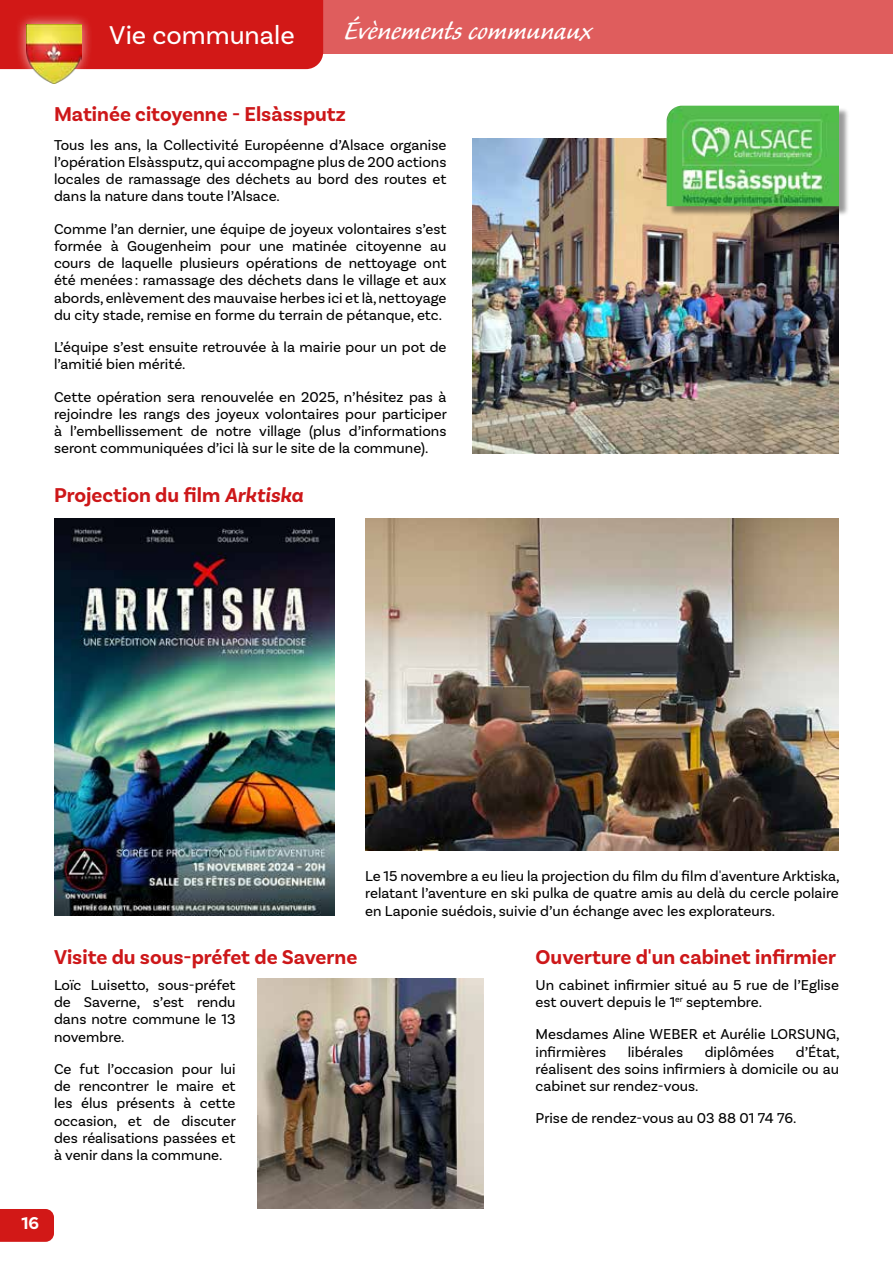
<style>
.page{position:relative;width:893px;height:1263px;background:#fff}
.page>*{position:absolute;margin:0;border:0;box-sizing:border-box;transform-origin:0 0}
.t1{font:34.5px "Caliban Std";color:#fff}
.t2{font:27px "Basic Sans";color:#fff}
.t3{font:700 21px "Basic Sans";color:#cd1719}
.t4{font:700 18px "Basic Sans";color:#fff}
.t5{font:15px/17.2px "Basic Sans";color:#000;text-align:justify}
.s1{font-style:italic}
</style>
<div class="page">
<div style="left:271px;top:0;width:622px;height:54px;background:#df5d5d"></div>
<hr style="left:892px;top:0;width:1px;height:54px;background:#d21817">
<div style="left:0;top:0;width:323px;height:69px;background:#d21817"></div>
<div style="left:15px;top:13px;width:77px;height:82px;background:#fff;opacity:.75"></div>
<img style="left:27px;top:24px;width:54px;height:60px">
<div style="left:0;top:1209px;width:54px;height:33px;background:#d21817"></div>
<img style="left:472px;top:138px;width:367px;height:315px">
<img style="left:54px;top:518px;width:281px;height:398px">
<img style="left:365px;top:518px;width:474px;height:332px">
<div style="left:668px;top:107px;width:181px;height:110px;background:#000;opacity:.4"></div>
<img style="left:666px;top:106px;width:173px;height:100px">
<img style="left:258px;top:978px;width:225px;height:231px">
<h2 class="t2" style="left:109px;top:19px;width:187px">Vie communale</h2>
<h1 class="t1" style="left:344px;top:13px;width:249px">Évènements communaux</h1>
<h3 class="t3" style="left:54px;top:102px;width:293px">Matinée citoyenne - Elsàssputz</h3>
<p class="t5" style="left:54px;top:136px;width:394px">Tous les ans, la Collectivité Européenne d’Alsace organise l’opération Elsàssputz, qui accompagne plus de 200 actions locales de ramassage des déchets au bord des routes et dans la nature dans toute l’Alsace.</p>
<p class="t5" style="left:54px;top:220px;width:394px">Comme l’an dernier, une équipe de joyeux volontaires s’est formée à Gougenheim pour une matinée citoyenne au cours de laquelle plusieurs opérations de nettoyage ont été menées : ramassage des déchets dans le village et aux abords, enlèvement des mauvaise herbes ici et là, nettoyage du city stade, remise en forme du terrain de pétanque, etc.</p>
<p class="t5" style="left:54px;top:338px;width:394px">L’équipe s’est ensuite retrouvée à la mairie pour un pot de l’amitié bien mérité.</p>
<p class="t5" style="left:54px;top:388px;width:394px">Cette opération sera renouvelée en 2025, n’hésitez pas à rejoindre les rangs des joyeux volontaires pour participer à l’embellissement de notre village (plus d’informations seront communiquées d’ici là sur le site de la commune).</p>
<h3 class="t3" style="left:54px;top:482px;width:251px">Projection du film <span class="s1">Arktiska</span></h3>
<p class="t5" style="left:365px;top:867px;width:476px">Le 15 novembre a eu lieu la projection du film du film d'aventure Arktiska, relatant l’aventure en ski pulka de quatre amis au delà du cercle polaire en Laponie suédois, suivie d’un échange avec les explorateurs.</p>
<h3 class="t3" style="left:54px;top:944px;width:305px">Visite du sous-préfet de Saverne</h3>
<h3 class="t3" style="left:536px;top:944px;width:302px">Ouverture d'un cabinet infirmier</h3>
<p class="t5" style="left:54px;top:976px;width:183px">Loïc Luisetto, sous-préfet de Saverne, s’est rendu dans notre commune le 13 novembre.</p>
<p class="t5" style="left:54px;top:1060px;width:183px">Ce fut l’occasion pour lui de rencontrer le maire et les élus présents à cette occasion, et de discuter des réalisations passées et à venir dans la commune.</p>
<p class="t5" style="left:536px;top:976px;width:305px">Un cabinet infirmier situé au 5 rue de l’Eglise est ouvert depuis le 1<sup>er</sup> septembre.</p>
<p class="t5" style="left:536px;top:1025px;width:306px">Mesdames Aline WEBER et Aurélie LORSUNG, infirmières</p>
<p class="t5" style="left:536px;top:1043px;width:306px;text-indent:260px">d’État, réalisent des soins infirmiers à domicile ou au cabinet sur rendez-vous.</p>
<p class="t5" style="left:536px;top:1109px;width:262px">Prise de rendez-vous au 03 88 01 74 76.</p>
<p class="t5" style="left:628px;top:1043px;width:57px">libérales</p>
<p class="t5" style="left:705px;top:1043px;width:71px">diplômées</p>
<p class="t4" style="left:22px;top:1212px;width:19px">16</p>
</div>
